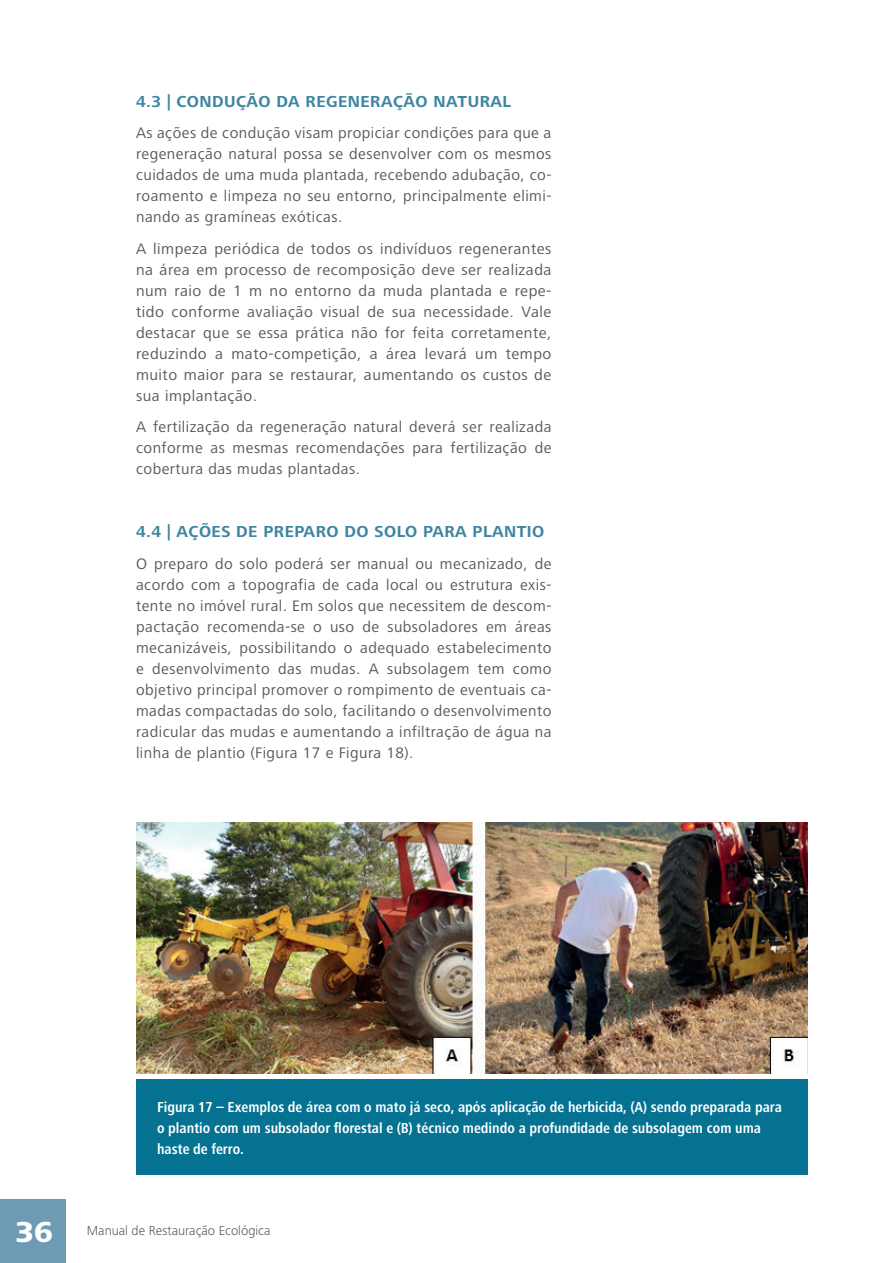
<style>
.page{position:relative;width:893px;height:1263px;background:#fff}
.page>*{position:absolute;margin:0;border:0;box-sizing:border-box;transform-origin:0 0}
.t1{font:800 30px "Frutiger Next LT";color:#fff}
.t2{font:700 16.5px "Frutiger Next LT";letter-spacing:.03em;color:#3d85a1}
.t3{font:15.75px/21px "Frutiger Next LT";letter-spacing:.03em;color:#57585a;text-align:justify}
.t4{font:700 condensed 15px/21px "Frutiger Next LT";color:#fff}
.t5{font:300 13.5px "Frutiger Next LT";color:#57585a}
</style>
<div class="page">
<div style="left:0;top:1199px;width:65px;height:64px;background:#6e9bb4"></div>
<img style="left:136px;top:823px;width:671px;height:250px">
<div style="left:136px;top:1080px;width:672px;height:95px;background:#057292"></div>
<p class="t2" style="left:136px;top:92px;width:377px">4.3 | CONDUÇÃO DA REGENERAÇÃO NATURAL</p>
<p class="t3" style="left:136px;top:122px;width:417px">As ações de condução visam propiciar condições para que a regeneração natural possa se desenvolver com os mesmos cuidados de uma muda plantada, recebendo adubação, co&shy;roamento e limpeza no seu entorno, principalmente elimi&shy;nando as gramíneas exóticas.</p>
<p class="t3" style="left:136px;top:238px;width:417px">A limpeza periódica de todos os indivíduos regenerantes na área em processo de recomposição deve ser realizada num raio de 1 m no entorno da muda plantada e repe&shy;tido conforme avaliação visual de sua necessidade. Vale destacar que se essa prática não for feita corretamente, reduzindo a mato-competição, a área levará um tempo muito maior para se restaurar, aumentando os custos de sua implantação.</p>
<p class="t3" style="left:136px;top:416px;width:417px">A fertilização da regeneração natural deverá ser realizada conforme as mesmas recomendações para fertilização de cobertura das mudas plantadas.</p>
<p class="t2" style="left:136px;top:522px;width:410px">4.4 | AÇÕES DE PREPARO DO SOLO PARA PLANTIO</p>
<p class="t3" style="left:136px;top:553px;width:417px">O preparo do solo poderá ser manual ou mecanizado, de acordo com a topografia de cada local ou estrutura exis&shy;tente no imóvel rural. Em solos que necessitem de descom&shy;pactação recomenda-se o uso de subsoladores em áreas mecanizáveis, possibilitando o adequado estabelecimento e desenvolvimento das mudas. A subsolagem tem como objetivo principal promover o rompimento de eventuais ca&shy;madas compactadas do solo, facilitando o desenvolvimento radicular das mudas e aumentando a infiltração de água na linha de plantio (Figura 17 e Figura 18).</p>
<p class="t4" style="left:157px;top:1097px;width:626px">Figura 17 – Exemplos de área com o mato já seco, após aplicação de herbicida, (A) sendo preparada para o plantio com um subsolador florestal e (B) técnico medindo a profundidade de subsolagem com uma haste de ferro.</p>
<h1 class="t1" style="left:16px;top:1215px;width:39px">36</h1>
<p class="t5" style="left:87px;top:1223px;width:185px">Manual de Restauração Ecológica</p>
</div>
